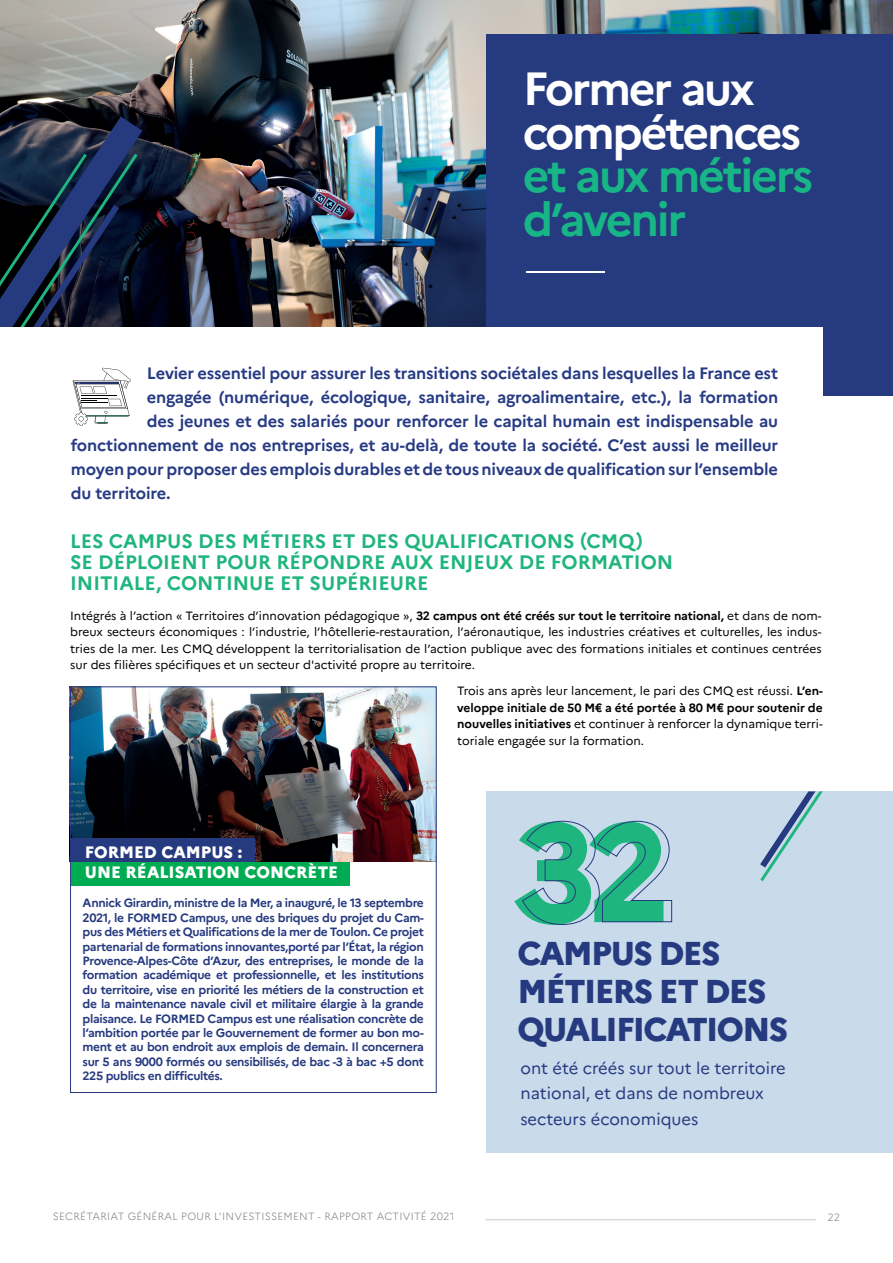
<style>
.page{position:relative;width:893px;height:1263px;background:#fff}
.page>*{position:absolute;margin:0;border:0;box-sizing:border-box;transform-origin:0 0}
.t1{font:800 139.5px "Marianne";color:#1fb57e}
.t2{font:700 46.5px/43.5px "Marianne";letter-spacing:-.05em;color:#fff}
.t3{font:700 46.5px/43.5px "Marianne";letter-spacing:-.05em;color:#18b586}
.t4{font:800 33px/37.8px "Marianne";letter-spacing:-.05em;color:#263a7f}
.t5{font:700 19.5px/21px "Marianne";color:#1fb57e}
.t6{font:700 16.5px "Marianne";letter-spacing:-.01em;color:#273b84}
.t7{font:16.5px/25.5px "Marianne";color:#263a7f}
.t8{font:800 16.5px/19.8px "Marianne";color:#fff}
.t9{font:700 12px/14.4px "Marianne";letter-spacing:-.03em;color:#263a7f;text-align:justify}
.t10{font:12px/16.5px "Marianne";color:#000002;text-align:justify}
.t11{font:300 10.5px "Marianne";letter-spacing:.025em;color:#828687}
.s1{font-weight:700}
</style>
<div class="page">
<hr style="left:485px;top:1219px;width:331px;height:1px;background:#828687">
<div style="left:487px;top:791px;width:406px;height:361px;background:#c9daeb"></div>
<img style="left:604px;top:0;width:289px;height:34px">
<img style="left:0;top:0;width:604px;height:327px">
<div style="left:487px;top:34px;width:406px;height:361px;background:#263a7f"></div>
<div style="left:0;top:327px;width:822px;height:85px;background:#fff"></div>
<hr style="left:526px;top:272px;width:78px;height:1px;background:#fff">
<img style="left:72px;top:688px;width:363px;height:174px">
<div style="left:71px;top:862px;width:279px;height:23px;background:#00ac51"></div>
<div style="left:71px;top:838px;width:183px;height:24px;background:#263a7f"></div>
<div style="left:70px;top:686px;width:367px;height:407px;border:1px solid #263a7f"></div>
<svg style="left:760px;top:791px;width:63px;height:90px"></svg>
<svg style="left:0;top:116px;width:142px;height:310px"></svg>
<h2 class="t2" style="left:523px;top:63px;width:280px">Former aux compétences</h2>
<h2 class="t3" style="left:523px;top:150px;width:292px">et aux métiers d’avenir</h2>
<h3 class="t6" style="left:147px;top:360px;width:633px">Levier essentiel pour assurer les transitions sociétales dans lesquelles la France est</h3>
<h3 class="t6" style="left:147px;top:384px;width:633px">engagée (numérique, écologique, sanitaire, agroalimentaire, etc.), la formation</h3>
<h3 class="t6" style="left:147px;top:408px;width:633px">des jeunes et des salariés pour renforcer le capital humain est indispensable au</h3>
<h3 class="t6" style="left:71px;top:432px;width:709px">fonctionnement de nos entreprises, et au-delà, de toute la société. C’est aussi le meilleur</h3>
<h3 class="t6" style="left:71px;top:456px;width:709px">moyen pour proposer des emplois durables et de tous niveaux de qualification sur l’ensemble</h3>
<h3 class="t6" style="left:71px;top:480px;width:101px">du territoire.</h3>
<h3 class="t5" style="left:70px;top:529px;width:605px">LES CAMPUS DES MÉTIERS ET DES QUALIFICATIONS (CMQ)<br>SE DÉPLOIENT POUR RÉPONDRE AUX ENJEUX DE FORMATION<br>INITIALE, CONTINUE ET SUPÉRIEURE</h3>
<p class="t10" style="left:70px;top:606px;width:753px">Intégrés à l’action « Territoires d’innovation pédagogique », <span class="s1">32 campus ont été créés sur tout le territoire national,</span> et dans de nom&shy;breux secteurs économiques : l’industrie, l’hôtellerie-restauration, l’aéronautique, les industries créatives et culturelles, les indus&shy;tries de la mer. Les CMQ développent la territorialisation de l’action publique avec des formations initiales et continues centrées sur des filières spécifiques et un secteur d'activité propre au territoire.</p>
<h3 class="t8" style="left:85px;top:841px;width:255px">FORMED CAMPUS :<br>UNE RÉALISATION CONCRÈTE</h3>
<p class="t9" style="left:83px;top:895px;width:343px">Annick Girardin, ministre de la Mer, a inauguré, le 13 septembre 2021, le FORMED Campus, une des briques du projet du Cam&shy;pus des Métiers et Qualifications de la mer de Toulon. Ce projet partenarial de formations innovantes,porté par l’État, la région Provence-Alpes-Côte d’Azur, des entreprises, le monde de la formation académique et professionnelle, et les institutions du territoire, vise en priorité les métiers de la construction et de la maintenance navale civil et militaire élargie à la grande plaisance. Le FORMED Campus est une réalisation concrète de l’ambition portée par le Gouvernement de former au bon mo&shy;ment et au bon endroit aux emplois de demain. Il concernera sur 5 ans 9000 formés ou sensibilisés, de bac -3 à bac +5 dont 225 publics en difficultés.</p>
<p class="t10" style="left:457px;top:682px;width:367px">Trois ans après leur lancement, le pari des CMQ est réussi. <span class="s1">L’en&shy;veloppe initiale de 50 M€ a été portée à 80 M€ pour soutenir de nouvelles initiatives</span> et continuer à renforcer la dynamique terri&shy;toriale engagée sur la formation.</p>
<h1 class="t1" style="left:513px;top:764px;width:159px">32</h1>
<h3 class="t4" style="left:517px;top:932px;width:272px">CAMPUS DES<br>MÉTIERS ET DES<br>QUALIFICATIONS</h3>
<h3 class="t7" style="left:520px;top:1054px;width:267px">ont été créés sur tout le territoire national, et dans de nombreux secteurs économiques</h3>
<p class="t11" style="left:53px;top:1208px;width:403px">SECRÉTARIAT GÉNÉRAL POUR L'INVESTISSEMENT - RAPPORT ACTIVITÉ 2021</p>
<p class="t11" style="left:827px;top:1209px;width:14px">22</p>
</div>
